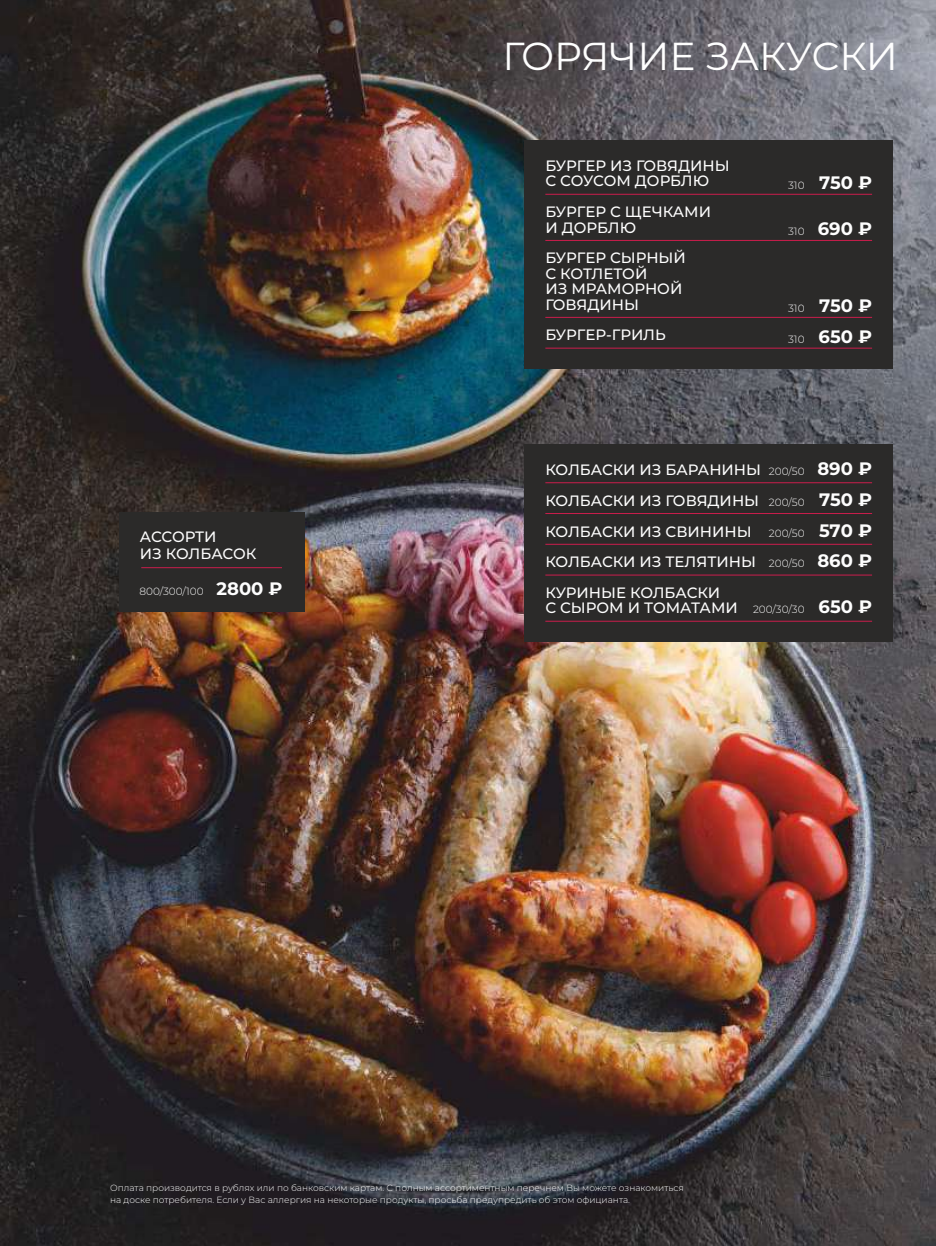
<style>
.page{position:relative;width:936px;height:1246px;background:#fff}
.page>*{position:absolute;margin:0;border:0;box-sizing:border-box;transform-origin:0 0}
.t1{font:39px "Montserrat";letter-spacing:-.01em;color:#fefefe}
.t2{font:700 18px/30.8px "Montserrat";color:#fefefe}
.t3{font:500 15px/15.5px "Montserrat";color:#fefefe}
.t4{font:300 10.5px "Montserrat";color:#fefefe}
.t5{font:300 9px/12.5px "Montserrat";color:#fefefe}
.s1{font-weight:700;font-size:18px}
.s2{font-weight:300;font-size:10.5px}
</style>
<div class="page">
<img style="left:0;top:0;width:935px;height:1246px">
<div style="left:524px;top:141px;width:368px;height:228px;background:#2b2a29"></div>
<hr style="left:545px;top:194px;width:327px;height:1px;background:#cb1d4c">
<div style="left:524px;top:445px;width:368px;height:197px;background:#2b2a29"></div>
<hr style="left:545px;top:482px;width:327px;height:1px;background:#cb1d4c">
<hr style="left:545px;top:513px;width:327px;height:1px;background:#cb1d4c">
<hr style="left:545px;top:544px;width:327px;height:1px;background:#cb1d4c">
<hr style="left:545px;top:575px;width:327px;height:1px;background:#cb1d4c">
<hr style="left:545px;top:621px;width:327px;height:1px;background:#cb1d4c">
<hr style="left:545px;top:240px;width:327px;height:1px;background:#cb1d4c">
<hr style="left:545px;top:317px;width:327px;height:1px;background:#cb1d4c">
<hr style="left:545px;top:348px;width:327px;height:1px;background:#cb1d4c">
<div style="left:119px;top:512px;width:185px;height:100px;background:#2b2a29"></div>
<hr style="left:141px;top:567px;width:141px;height:1px;background:#cb1d4c">
<h1 class="t1" style="left:502px;top:32px;width:397px">ГОРЯЧИЕ ЗАКУСКИ</h1>
<p class="t3" style="left:140px;top:528px;width:118px;line-height:17.5px">АССОРТИ<br>ИЗ КОЛБАСОК</p>
<p class="t4" style="left:139px;top:584px;width:145px">800/300/100 <span class="s1">2800 ₽</span></p>
<p class="t3" style="left:545px;top:158px;width:186px">БУРГЕР ИЗ ГОВЯДИНЫ<br>С СОУСОМ ДОРБЛЮ</p>
<p class="t3" style="left:545px;top:204px;width:167px">БУРГЕР С ЩЕЧКАМИ<br>И ДОРБЛЮ</p>
<p class="t3" style="left:545px;top:250px;width:142px">БУРГЕР СЫРНЫЙ<br>С КОТЛЕТОЙ<br>ИЗ МРАМОРНОЙ<br>ГОВЯДИНЫ</p>
<p class="t3" style="left:545px;top:327px;width:122px">БУРГЕР-ГРИЛЬ</p>
<p class="t2" style="left:788px;top:167px;width:85px"><span class="s2">310</span> 750 ₽</p>
<p class="t2" style="left:788px;top:213px;width:85px"><span class="s2">310</span> 690 ₽</p>
<p class="t2" style="left:788px;top:290px;width:85px"><span class="s2">310</span> 750 ₽<br><span class="s2">310</span> 650 ₽</p>
<p class="t4" style="left:769px;top:465px;width:105px">200/50 <span class="s1">890 ₽</span></p>
<p class="t4" style="left:769px;top:496px;width:105px">200/50 <span class="s1">750 ₽</span></p>
<p class="t4" style="left:769px;top:526px;width:105px">200/50 <span class="s1">570 ₽</span></p>
<p class="t4" style="left:769px;top:557px;width:105px">200/50 <span class="s1">860 ₽</span></p>
<p class="t4" style="left:753px;top:603px;width:120px">200/30/30 <span class="s1">650 ₽</span></p>
<p class="t3" style="left:545px;top:454px;width:217px;line-height:30.8px">КОЛБАСКИ ИЗ БАРАНИНЫ<br>КОЛБАСКИ ИЗ ГОВЯДИНЫ<br>КОЛБАСКИ ИЗ СВИНИНЫ<br>КОЛБАСКИ ИЗ ТЕЛЯТИНЫ<br>КУРИНЫЕ КОЛБАСКИ</p>
<p class="t3" style="left:545px;top:600px;width:194px">С СЫРОМ И ТОМАТАМИ</p>
<p class="t5" style="left:110px;top:1181px;width:575px">Оплата производится в рублях или по банковским картам. С полным ассортиментным перечнем Вы можете ознакомиться на доске потребителя. Если у Вас аллергия на некоторые продукты, просьба предупредить об этом официанта.</p>
</div>
